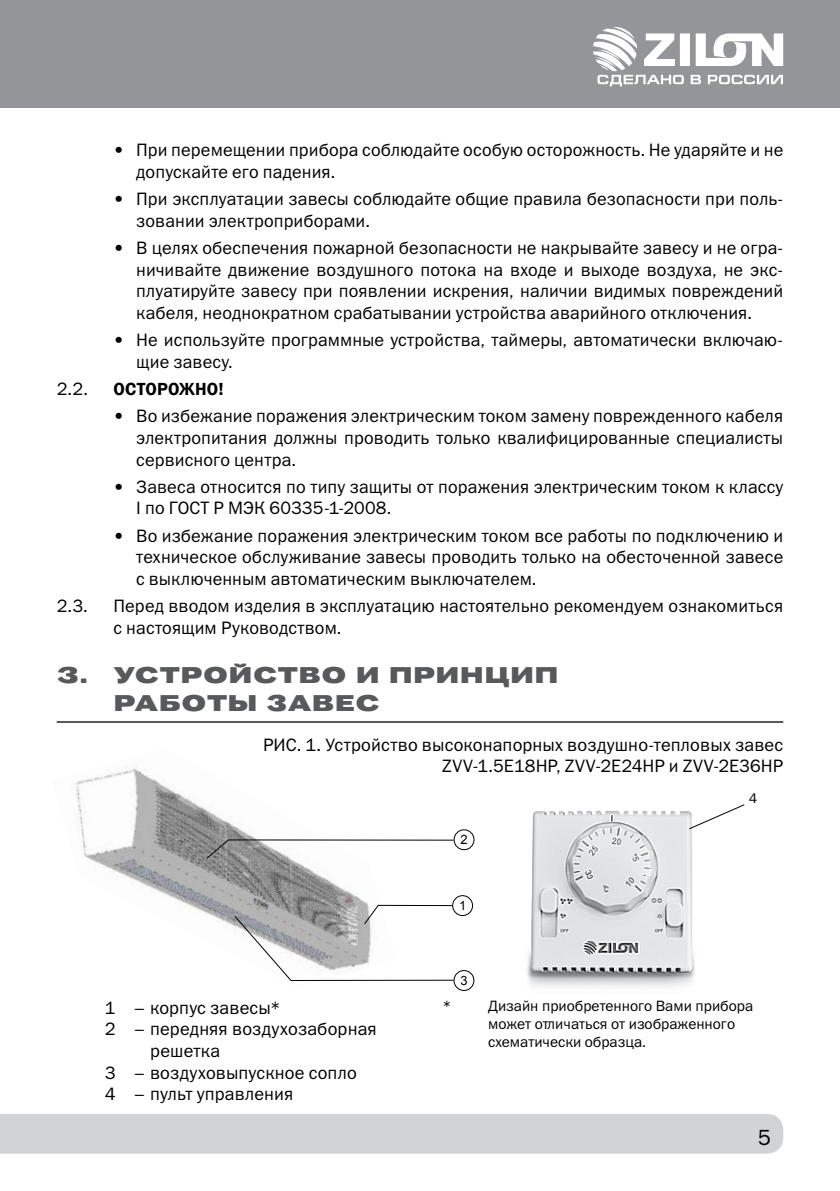
<style>
.page{position:relative;width:840px;height:1191px;background:#fff}
.page>*{position:absolute;margin:0;border:0;box-sizing:border-box;transform-origin:0 0}
.t1{font:24px "Pravda";letter-spacing:.015em;color:#58595b}
.t2{font:22px "Franklin Gothic Book C";color:#000}
.t3{font:18px/21.6px "Franklin Gothic Book C";letter-spacing:.01em;color:#000}
.t4{font:600 18px "Franklin Gothic";letter-spacing:.01em;color:#000}
.t5{font:15px/18px "Franklin Gothic Book C";color:#000}
.t6{font:14px "Franklin Gothic Book C";color:#000}
.t7{font:12.8px "Arial";color:#000}
</style>
<div class="page">
<div style="left:0;top:1114px;width:782px;height:39px;background:#d1d3d4"></div>
<div style="left:0;top:0;width:839px;height:108px;background:#939598"></div>
<svg style="left:593px;top:27px;width:189px;height:59px"></svg>
<hr style="left:57px;top:721px;width:725px;height:2px;background:#58595b">
<img style="left:527px;top:810px;width:168px;height:179px">
<svg style="left:687px;top:804px;width:58px;height:26px"></svg>
<img style="left:76px;top:768px;width:320px;height:158px">
<div style="left:452px;top:895px;width:20px;height:21px;border:1px solid #000;border-radius:50%"></div>
<div style="left:453px;top:829px;width:21px;height:21px;border:1px solid #000;border-radius:50%"></div>
<div style="left:453px;top:970px;width:21px;height:21px;border:1px solid #000;border-radius:50%"></div>
<svg style="left:206px;top:839px;width:248px;height:20px"></svg>
<svg style="left:234px;top:905px;width:220px;height:76px"></svg>
<p class="t3" style="left:136px;top:139px;width:648px;text-indent:-23px">• При перемещении прибора соблюдайте особую осторожность. Не ударяйте и не допускайте его падения.</p>
<p class="t3" style="left:136px;top:188px;width:648px;text-indent:-23px">• При эксплуатации завесы соблюдайте общие правила безопасности при поль&shy;зовании электроприборами.</p>
<p class="t3" style="left:136px;top:237px;width:648px;text-align:justify;text-indent:-23px">• В целях обеспечения пожарной безопасности не накрывайте завесу и не огра&shy;ничивайте движение воздушного потока на входе и выходе воздуха, не экс&shy;плуатируйте завесу при появлении искрения, наличии видимых повреждений кабеля, неоднократном срабатывании устройства аварийного отключения.</p>
<p class="t3" style="left:136px;top:329px;width:648px;text-indent:-23px">• Не используйте программные устройства, таймеры, автоматически включаю&shy;щие завесу.</p>
<p class="t3" style="left:57px;top:378px;width:33px">2.2.</p>
<p class="t4" style="left:113px;top:378px;width:112px">ОСТОРОЖНО!</p>
<p class="t3" style="left:136px;top:405px;width:648px;text-align:justify;text-indent:-23px">• Во избежание поражения электрическим током замену поврежденного кабеля электропитания должны проводить только квалифицированные специалисты сервисного центра.</p>
<p class="t3" style="left:136px;top:476px;width:648px;text-indent:-23px">• Завеса относится по типу защиты от поражения электрическим током к классу<br>I по ГОСТ Р МЭК 60335-1-2008.</p>
<p class="t3" style="left:136px;top:524px;width:648px;text-align:justify;text-indent:-23px">• Во избежание поражения электрическим током все работы по подключению и техническое обслуживание завесы проводить только на обесточенной завесе с выключенным автоматическим выключателем.</p>
<p class="t3" style="left:57px;top:595px;width:33px">2.3.</p>
<p class="t3" style="left:113px;top:595px;width:670px">Перед вводом изделия в эксплуатацию настоятельно рекомендуем ознакомиться с настоящим Руководством.</p>
<h1 class="t1" style="left:57px;top:662px;width:280px">3. УСТРО ЙСТВОИ</h1>
<h1 class="t1" style="left:388px;top:662px;width:48px">ПРИН</h1>
<h1 class="t1" style="left:484px;top:662px;width:76px">ЦИП</h1>
<h1 class="t1" style="left:113px;top:691px;width:268px">РАБОТЫ ЗАВЕС</h1>
<p class="t3" style="left:263px;top:733px;width:521px;text-align:right">Рис. 1. Устройство высоконапорных воздушно-тепловых завес<br>ZVV-1.5E18HP, ZVV-2E24HP и ZVV-2E36HP</p>
<p class="t3" style="left:105px;top:996px;width:177px">1 – корпус завесы*</p>
<p class="t3" style="left:105px;top:1018px;width:273px">2 – передняя воздухозаборная</p>
<p class="t3" style="left:150px;top:1039px;width:72px">решетка</p>
<p class="t3" style="left:105px;top:1061px;width:253px">3 – воздуховыпускное сопло</p>
<p class="t3" style="left:105px;top:1083px;width:190px">4 – пульт управления</p>
<p class="t7" style="left:460px;top:831px;width:9px">2</p>
<p class="t7" style="left:459px;top:897px;width:9px">1</p>
<p class="t7" style="left:460px;top:971px;width:9px">3</p>
<p class="t6" style="left:748px;top:790px;width:10px">4</p>
<p class="t5" style="left:442px;top:997px;width:10px">*</p>
<p class="t5" style="left:488px;top:997px;width:266px">Дизайн приобретенного Вами прибора может отличаться от изображенного схематически образца.</p>
<p class="t2" style="left:757px;top:1124px;width:15px">5</p>
</div>
